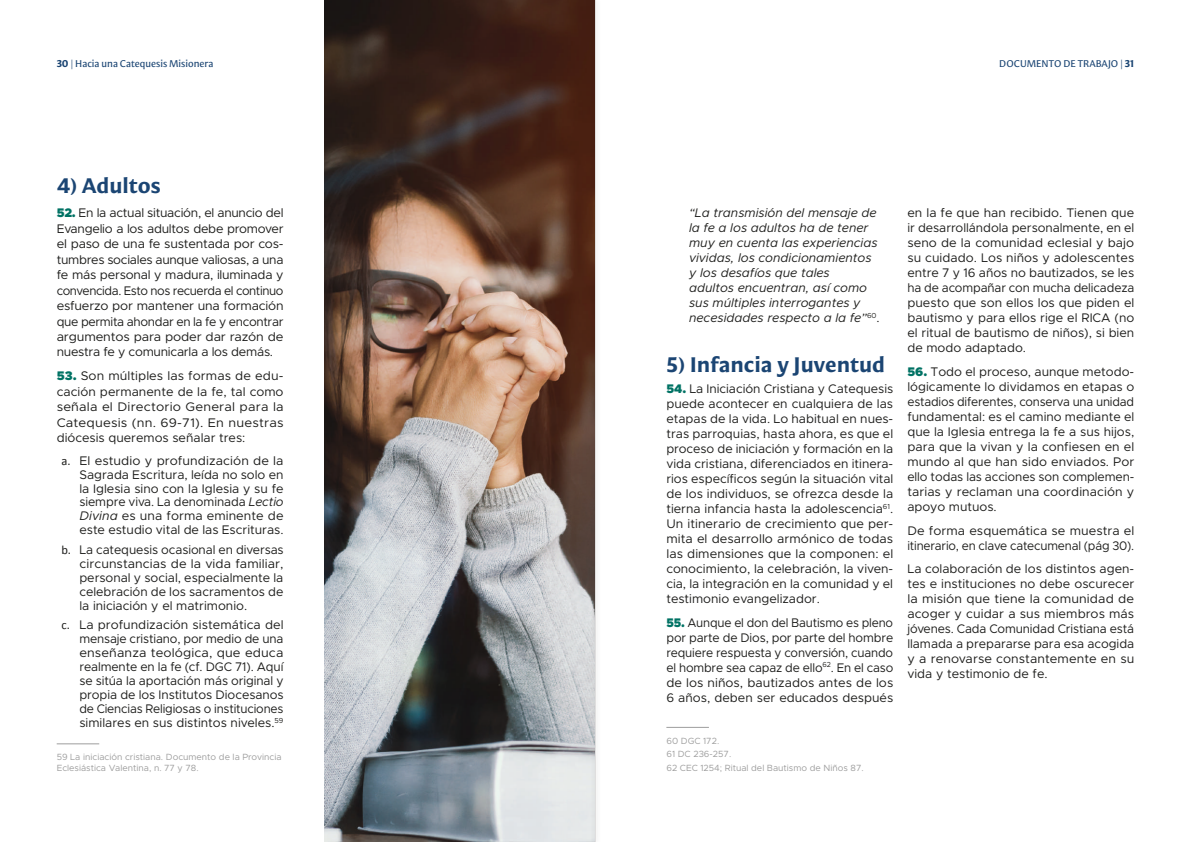
<style>
.page{position:relative;width:1191px;height:842px;background:#fff}
.page>*{position:absolute;margin:0;border:0;box-sizing:border-box;transform-origin:0 0}
.t1{font:700 21.3px "Mestiza Sans";color:#1b4573}
.t2{font:12.5px/15px "Metropolis";color:#1d1d1b;text-align:justify}
.t3{font:italic 12.5px/15px "Metropolis";color:#1d1d1b}
.t4{font:12.5px/15px "Metropolis";color:#1d1d1b;text-align:justify;scale:.95 1}
.t5{font:10px "Mestiza Sans";color:#1b4573}
.t6{font:9px/13.6px "Metropolis";color:#9d9d9d}
.s1{font-weight:700}
.s2{font-weight:900;color:#007264}
.s3{font-family:"Calibri"}
.s4{font-style:italic}
.s5{font-style:normal}
</style>
<div class="page">
<hr style="left:57px;top:744px;width:42px;height:1px;background:#9d9d9d">
<hr style="left:666px;top:727px;width:43px;height:1px;background:#9d9d9d">
<img style="left:325px;top:0;width:265px;height:842px">
<div style="left:590px;top:0;width:11px;height:842px;background:#1d1d1b;opacity:.25"></div>
<hr style="left:595px;top:0;width:1px;height:842px;background:#dfdede">
<p class="t5" style="left:57px;top:60px;width:158px"><span class="s1">30 |</span> Hacia una Catequesis Misionera</p>
<p class="t5" style="left:999px;top:60px;width:136px">DOCUMENTO DE TRABAJO <span class="s1">| 31</span></p>
<h1 class="t1" style="left:57px;top:172px;width:105px">4) Adultos</h1>
<p class="t2" style="left:57px;top:205px;width:228px;line-height:15.4px"><span class="s2">52.</span> En la actual situación, el anuncio del Evangelio a los adultos debe promover el paso de una fe sustentada por cos&shy;tumbres sociales aunque valiosas, a una fe más personal y madura, iluminada y convencida. Esto nos recuerda el continuo esfuerzo por mantener una formación que permita ahondar en la fe y encontrar argumentos para poder dar razón de nuestra fe y comunicarla a los demás.</p>
<p class="t2" style="left:57px;top:368px;width:228px;line-height:15.4px"><span class="s2">53.</span> Son múltiples las formas de edu&shy;cación permanente de la fe, tal como señala el Directorio General para la Catequesis (nn. 69-71). En nuestras diócesis queremos señalar tres:</p>
<p class="t2" style="left:79px;top:453px;width:206px;line-height:13.9px;text-indent:-18px"><span class="s3">a.</span> El estudio y profundización de la Sagrada Escritura, leída no solo en la Iglesia sino con la Iglesia y su fe siempre viva. La denominada <span class="s4">Lectio Divina</span> es una forma eminente de este estudio vital de las Escrituras.</p>
<p class="t2" style="left:79px;top:543px;width:206px;line-height:13.9px;text-indent:-18px"><span class="s3">b.</span> La catequesis ocasional en diversas circunstancias de la vida familiar, personal y social, especialmente la celebración de los sacramentos de la iniciación y el matrimonio.</p>
<p class="t2" style="left:79px;top:618px;width:206px;line-height:13.9px;text-indent:-18px"><span class="s3">c.</span> La profundización sistemática del mensaje cristiano, por medio de una enseñanza teológica, que educa realmente en la fe (cf. DGC 71). Aquí se sitúa la aportación más original y propia de los Institutos Diocesanos de Ciencias Religiosas o instituciones similares en sus distintos niveles.<sup>59</sup></p>
<p class="t6" style="left:57px;top:752px;width:226px;line-height:10.8px">59 La iniciación cristiana. Documento de la Provincia<br>Eclesiástica Valentina, n. 77 y 78.</p>
<p class="t3" style="left:689px;top:206px;width:192px">“La transmisión del mensaje de la fe a los adultos ha de tener muy en cuenta las experiencias vividas, los condicionamientos y los desafíos que tales<br>adultos encuentran, así como sus múltiples interrogantes y necesidades respecto a la fe”<sup>60</sup><span class="s5">.</span></p>
<h1 class="t1" style="left:666px;top:351px;width:220px">5) Infancia y Juventud</h1>
<p class="t2" style="left:666px;top:381px;width:228px"><span class="s2">54.</span> La Iniciación Cristiana y Catequesis puede acontecer en cualquiera de las etapas de la vida. Lo habitual en nues&shy;tras parroquias, hasta ahora, es que el proceso de iniciación y formación en la vida cristiana, diferenciados en itinera&shy;rios específicos según la situación vital de los individuos, se ofrezca desde la tierna infancia hasta la adolescencia<sup>61</sup>.<br>Un itinerario de crecimiento que per&shy;mita el desarrollo armónico de todas las dimensiones que la componen: el conocimiento, la celebración, la viven&shy;cia, la integración en la comunidad y el testimonio evangelizador.</p>
<p class="t4" style="left:666px;top:615px;width:240px"><span class="s2">55.</span> Aunque el don del Bautismo es pleno por parte de Dios, por parte del hombre requiere respuesta y conversión, cuando el hombre sea capaz de ello<sup>62</sup>. En el caso de los niños, bautizados antes de los 6 años, deben ser educados después</p>
<p class="t6" style="left:666px;top:734px;width:199px">60 DGC 172.<br>61 DC 236-257.<br>62 CEC 1254; Ritual del Bautismo de Niños 87.</p>
<p class="t2" style="left:907px;top:206px;width:228px">en la fe que han recibido. Tienen que ir desarrollándola personalmente, en el seno de la comunidad eclesial y bajo su cuidado. Los niños y adolescentes entre 7 y 16 años no bautizados, se les ha de acompañar con mucha delicadeza puesto que son ellos los que piden el bautismo y para ellos rige el RICA (no el ritual de bautismo de niños), si bien de modo adaptado.</p>
<p class="t2" style="left:907px;top:364px;width:228px"><span class="s2">56.</span> Todo el proceso, aunque metodo&shy;lógicamente lo dividamos en etapas o estadios diferentes, conserva una unidad fundamental: es el camino mediante el que la Iglesia entrega la fe a sus hijos, para que la vivan y la confiesen en el mundo al que han sido enviados. Por ello todas las acciones son complemen&shy;tarias y reclaman una coordinación y apoyo mutuos.</p>
<p class="t2" style="left:907px;top:523px;width:228px">De forma esquemática se muestra el itinerario, en clave catecumenal (pág 30).</p>
<p class="t2" style="left:907px;top:561px;width:228px">La colaboración de los distintos agen&shy;tes e instituciones no debe oscurecer la misión que tiene la comunidad de acoger y cuidar a sus miembros más jóvenes. Cada Comunidad Cristiana está llamada a prepararse para esa acogida y a renovarse constantemente en su vida y testimonio de fe.</p>
</div>
